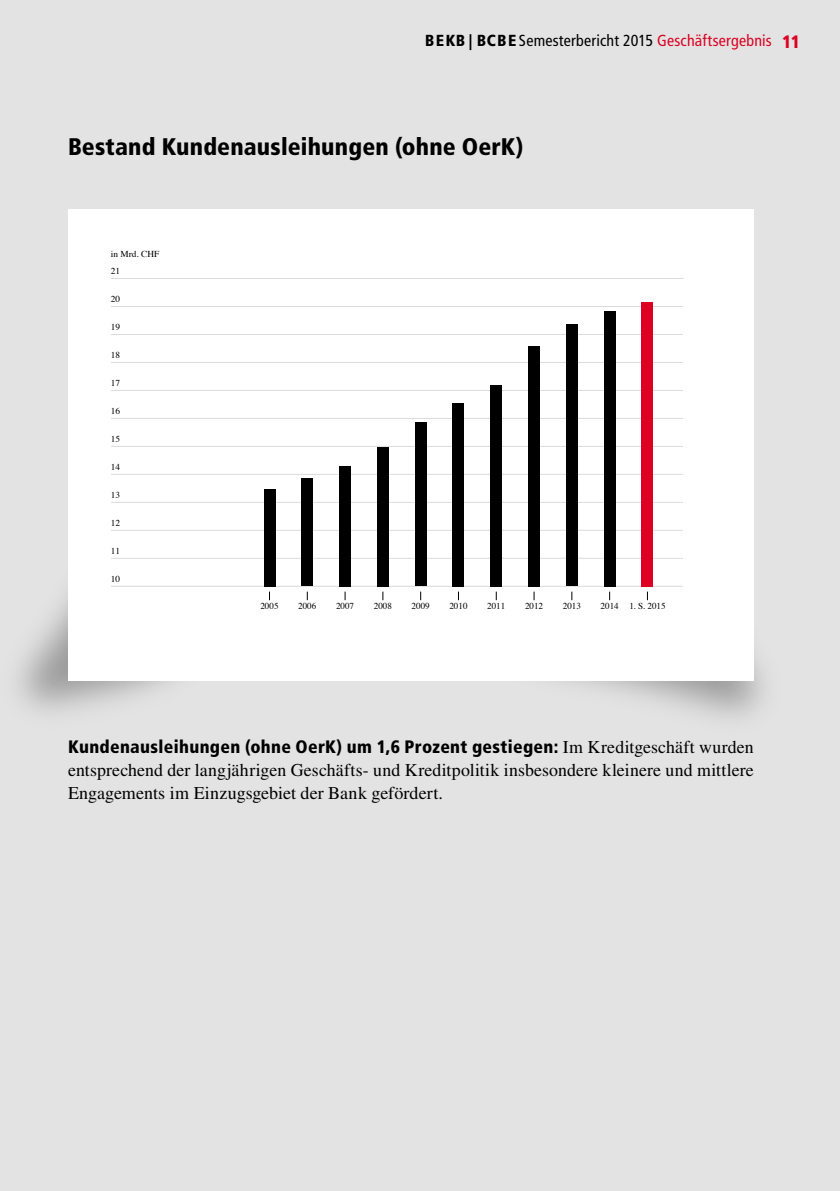
<style>
.page{position:relative;width:840px;height:1191px;background:#fff}
.page>*{position:absolute;margin:0;border:0;box-sizing:border-box;transform-origin:0 0}
.t1{font:900 condensed 24px "Frutiger LT Std";letter-spacing:.005em;color:#000}
.t2{font:18px/23px "Times LT Std";letter-spacing:.005em;color:#000;text-align:justify}
.t3{font:900 condensed 18px "Frutiger LT Std";color:#d02}
.t4{font:condensed 16px "Frutiger LT Std";letter-spacing:.015em;color:#000}
.t5{font:9px "Times";color:#000}
.s1{font-family:"BEKBTWO";font-stretch:normal}
.s2{color:#d02}
.s3{font-family:"Frutiger LT Std";font-weight:900;font-stretch:condensed}
</style>
<div class="page">
<div style="left:0;top:0;width:839px;height:1191px;background:#e3e3e3"></div>
<img style="left:570px;top:561px;width:195px;height:157px">
<div style="left:68px;top:210px;width:685px;height:471px;background:#fff"></div>
<hr style="left:111px;top:586px;width:571px;height:1px;background:#d9dada">
<hr style="left:111px;top:530px;width:571px;height:1px;background:#d9dada">
<hr style="left:111px;top:474px;width:571px;height:1px;background:#d9dada">
<hr style="left:111px;top:418px;width:571px;height:1px;background:#d9dada">
<hr style="left:111px;top:306px;width:571px;height:1px;background:#d9dada">
<hr style="left:111px;top:362px;width:571px;height:1px;background:#d9dada">
<hr style="left:111px;top:502px;width:571px;height:1px;background:#d9dada">
<hr style="left:111px;top:558px;width:571px;height:1px;background:#d9dada">
<hr style="left:111px;top:446px;width:571px;height:1px;background:#d9dada">
<hr style="left:111px;top:390px;width:571px;height:1px;background:#d9dada">
<hr style="left:111px;top:334px;width:571px;height:1px;background:#d9dada">
<hr style="left:111px;top:278px;width:571px;height:1px;background:#d9dada">
<div style="left:263px;top:489px;width:12px;height:97px;background:#000"></div>
<div style="left:301px;top:478px;width:12px;height:108px;background:#000"></div>
<div style="left:339px;top:466px;width:12px;height:120px;background:#000"></div>
<div style="left:377px;top:447px;width:11px;height:139px;background:#000"></div>
<div style="left:414px;top:422px;width:12px;height:164px;background:#000"></div>
<div style="left:452px;top:403px;width:12px;height:183px;background:#000"></div>
<div style="left:490px;top:385px;width:12px;height:201px;background:#000"></div>
<div style="left:528px;top:346px;width:11px;height:240px;background:#000"></div>
<div style="left:565px;top:324px;width:12px;height:262px;background:#000"></div>
<div style="left:603px;top:311px;width:12px;height:275px;background:#000"></div>
<div style="left:641px;top:302px;width:12px;height:284px;background:#d02"></div>
<p class="t4" style="left:426px;top:31px;width:347px"><span class="s1">789</span> Semesterbericht 2015 <span class="s2">Geschäftsergebnis</span></p>
<p class="t3" style="left:781px;top:31px;width:20px">11</p>
<p class="t1" style="left:68px;top:132px;width:456px">Bestand Kundenausleihungen (ohne OerK)</p>
<p class="t5" style="left:111px;top:245px;width:50px">in Mrd. CHF</p>
<p class="t5" style="left:111px;top:263px;width:11px">21</p>
<p class="t5" style="left:111px;top:291px;width:11px">20</p>
<p class="t5" style="left:111px;top:319px;width:11px">19</p>
<p class="t5" style="left:111px;top:347px;width:11px">18</p>
<p class="t5" style="left:111px;top:375px;width:11px">17</p>
<p class="t5" style="left:111px;top:403px;width:11px">16</p>
<p class="t5" style="left:111px;top:431px;width:11px">15</p>
<p class="t5" style="left:111px;top:459px;width:11px">14</p>
<p class="t5" style="left:111px;top:487px;width:11px">13</p>
<p class="t5" style="left:111px;top:514px;width:11px">12</p>
<p class="t5" style="left:111px;top:542px;width:11px">11</p>
<p class="t5" style="left:111px;top:570px;width:11px">10</p>
<p class="t5" style="left:562px;top:597px;width:20px">2013</p>
<p class="t5" style="left:629px;top:597px;width:38px">1. S. 2015</p>
<p class="t5" style="left:260px;top:597px;width:20px">2005</p>
<p class="t5" style="left:298px;top:597px;width:20px">2006</p>
<p class="t5" style="left:336px;top:597px;width:20px">2007</p>
<p class="t5" style="left:373px;top:597px;width:20px">2008</p>
<p class="t5" style="left:411px;top:597px;width:20px">2009</p>
<p class="t5" style="left:449px;top:597px;width:20px">2010</p>
<p class="t5" style="left:487px;top:597px;width:20px">2011</p>
<p class="t5" style="left:524px;top:597px;width:20px">2012</p>
<p class="t5" style="left:600px;top:597px;width:20px">2014</p>
<p class="t2" style="left:68px;top:735px;width:686px"><span class="s3">Kundenausleihungen (ohne OerK) um 1,6 Prozent gestiegen:</span> Im Kreditgeschäft wurden entsprechend der langjährigen Geschäfts- und Kreditpolitik insbesondere kleinere und mittlere Engagements im Einzugsgebiet der Bank gefördert.</p>
</div>
